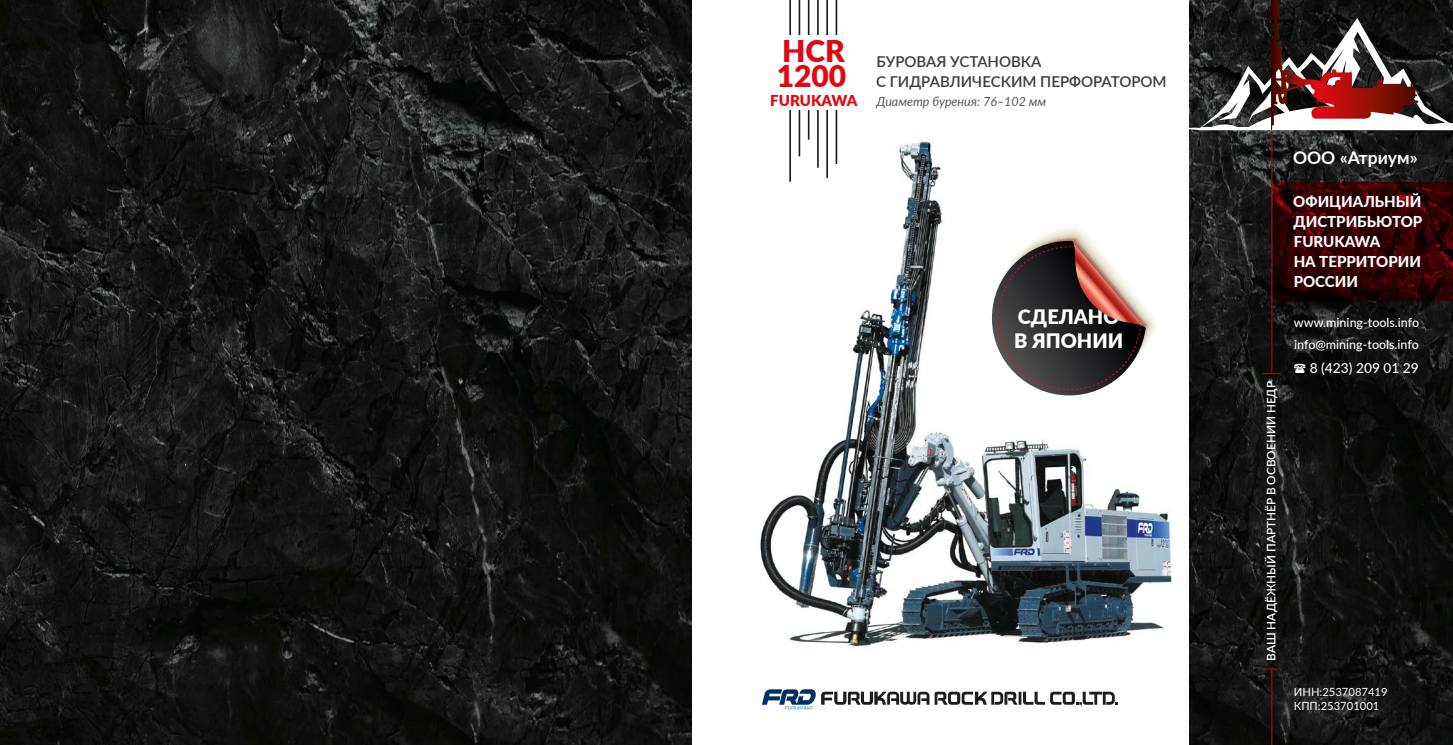
<style>
.page{position:relative;width:1453px;height:745px;background:#fff}
.page>*{position:absolute;margin:0;border:0;box-sizing:border-box;transform-origin:0 0}
.t1{font:900 30px/24.8px "Lato";color:#e30613}
.t2{font:900 19.88px/23.9px "Lato";color:#fff}
.t3{font:700 17.5px "Lato";color:#fff}
.t4{font:800 15px/20px "Lato";color:#fff}
.t5{font:600 15px/20px "Lato";color:#3c3c3b}
.t6{font:900 15px "Lato";color:#e30613}
.t7{font:500 13.75px "Lato";color:#fff}
.t8{font:500 12.5px/22.1px "Lato";color:#fff}
.t9{font:italic 12.5px "Lato";color:#575756}
.t10{font:600 11.75px "Lato";color:#fff}
.t11{font:11.25px/13.5px "Lato";color:#fff}
</style>
<div class="page">
<img style="left:760px;top:124px;width:412px;height:523px">
<img style="left:1189px;top:132px;width:264px;height:612px">
<img style="left:0;top:0;width:691px;height:744px">
<svg style="left:1273px;top:182px;width:180px;height:118px;background:#2f0003"></svg>
<hr style="left:1271px;top:130px;width:1px;height:243px;background:#7e1710">
<hr style="left:1271px;top:668px;width:1px;height:76px;background:#7e1710">
<svg style="left:1262px;top:373px;width:19px;height:1px"></svg>
<svg style="left:1262px;top:668px;width:19px;height:1px"></svg>
<svg style="left:1189px;top:0;width:264px;height:132px"></svg>
<hr style="left:789px;top:0;width:2px;height:182px;background:#1d1d1b">
<hr style="left:798px;top:0;width:2px;height:156px;background:#1d1d1b">
<hr style="left:808px;top:0;width:1px;height:139px;background:#1d1d1b">
<hr style="left:817px;top:0;width:2px;height:168px;background:#1d1d1b">
<hr style="left:826px;top:0;width:2px;height:178px;background:#1d1d1b">
<hr style="left:835px;top:0;width:2px;height:164px;background:#1d1d1b">
<div style="left:755px;top:35px;width:117px;height:75px;background:#fff"></div>
<svg style="left:762px;top:689px;width:356px;height:20px"></svg>
<svg style="left:991px;top:218px;width:154px;height:177px"></svg>
<svg style="left:1294px;top:363px;width:11px;height:10px"></svg>
<h1 class="t1" style="left:777px;top:37px;width:71px">HCR<br>1200</h1>
<p class="t6" style="left:770px;top:89px;width:89px">FURUKAWA</p>
<p class="t5" style="left:876px;top:51px;width:292px">БУРОВАЯ УСТАНОВКА<br>С ГИДРАВЛИЧЕСКИМ ПЕРФОРАТОРОМ</p>
<p class="t9" style="left:876px;top:92px;width:171px">Диаметр бурения: 76–102 мм</p>
<h2 class="t2" style="left:1014px;top:303px;width:111px">СДЕЛАНО<br>В ЯПОНИИ</h2>
<p class="t10" style="left:1262px;top:660px;width:281px;rotate:-90deg">ВАШ НАДЁЖНЫЙ ПАРТНЁР В ОСВОЕНИИ НЕДР</p>
<p class="t3" style="left:1293px;top:144px;width:126px">ООО «Атриум»</p>
<p class="t4" style="left:1293px;top:191px;width:130px">ОФИЦИАЛЬНЫЙ<br>ДИСТРИБЬЮТОР<br>FURUKAWA<br>НА ТЕРРИТОРИИ<br>РОССИИ</p>
<p class="t8" style="left:1294px;top:311px;width:127px">www.mining-tools.info info@mining-tools.info</p>
<p class="t7" style="left:1310px;top:358px;width:110px">8 (423) 209 01 29</p>
<p class="t11" style="left:1294px;top:684px;width:95px">ИНН:2537087419<br>КПП:253701001</p>
</div>
